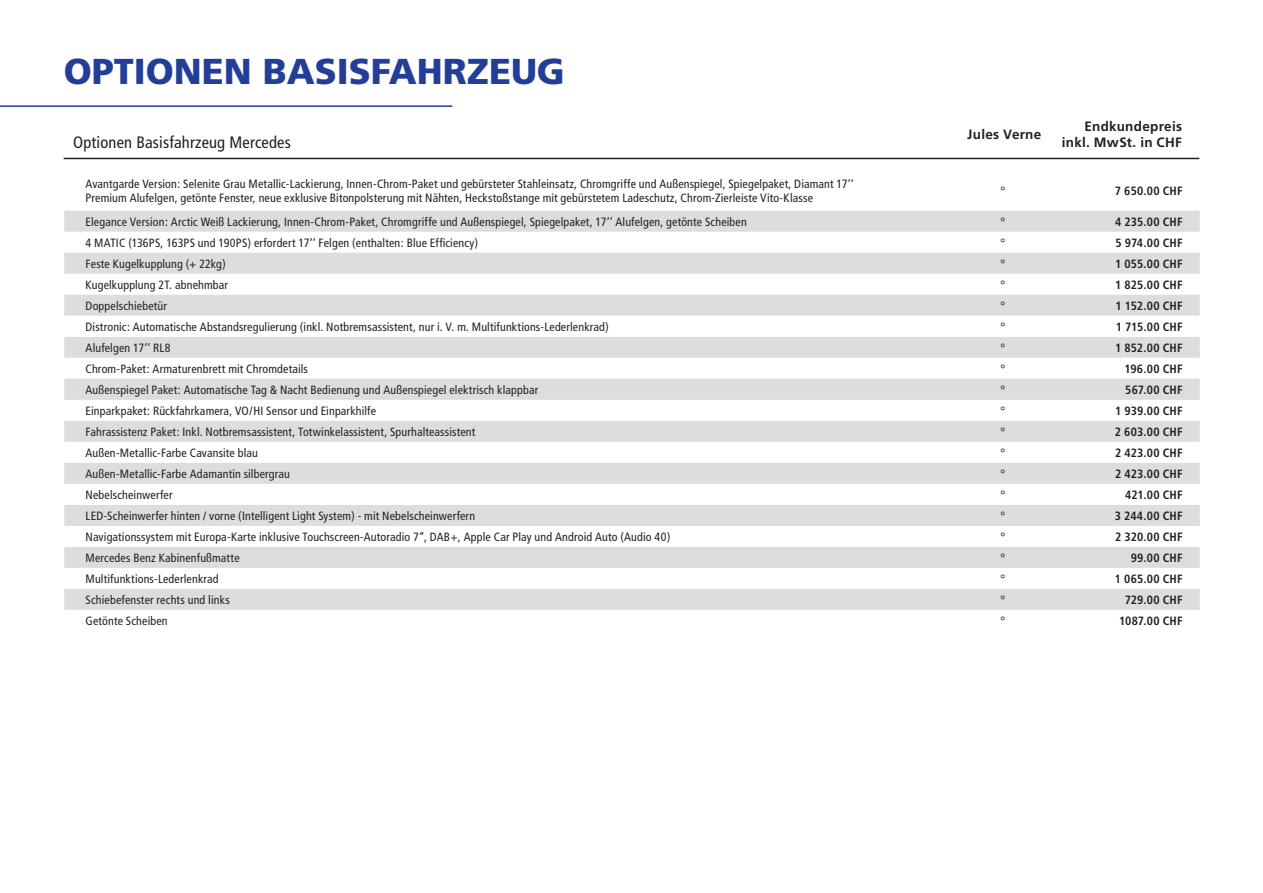
<style>
.page{position:relative;width:1263px;height:893px;background:#fff}
.page>*{position:absolute;margin:0;border:0;box-sizing:border-box;transform-origin:0 0}
.t1{font:900 36px "Frutiger";color:#233e98}
.t2{font:condensed 16.5px "Frutiger";letter-spacing:.01em;color:#231f20}
.t3{font:700 13.5px "Frutiger";letter-spacing:.02em;color:#231f20}
.t4{font:condensed 12px/14.4px "Frutiger";letter-spacing:.01em;color:#231f20}
.t5{font:700 condensed 12px "Frutiger";letter-spacing:.02em;color:#231f20}
</style>
<div class="page">
<svg style="left:64px;top:211px;width:1136px;height:105px;fill:#dcdddf"></svg>
<div style="left:64px;top:337px;width:1136px;height:21px;background:#dcdddf"></div>
<svg style="left:64px;top:379px;width:1136px;height:231px;fill:#dcdddf"></svg>
<hr style="left:0;top:105px;width:452px;height:2px;background:#233e98">
<hr style="left:64px;top:158px;width:1135px;height:1px;background:#231f20">
<h1 class="t1" style="left:64px;top:50px;width:503px">OPTIONEN BASISFAHRZEUG</h1>
<p class="t3" style="left:1084px;top:119px;width:99px">Endkundepreis</p>
<p class="t3" style="left:967px;top:127px;width:75px">Jules Verne</p>
<h2 class="t2" style="left:73px;top:133px;width:219px">Optionen Basisfahrzeug Mercedes</h2>
<p class="t3" style="left:1062px;top:135px;width:122px">inkl. MwSt. in CHF</p>
<p class="t4" style="left:86px;top:176px;width:769px">Avantgarde Version: Selenite Grau Metallic-Lackierung, Innen-Chrom-Paket und gebürsteter Stahleinsatz, Chromgriffe und Außenspiegel, Spiegelpaket, Diamant 17‘‘<br>Premium Alufelgen, getönte Fenster, neue exklusive Bitonpolsterung mit Nähten, Heckstoßstange mit gebürstetem Ladeschutz, Chrom-Zierleiste Vito-Klasse</p>
<p class="t4" style="left:1000px;top:184px;width:6px">°</p>
<p class="t5" style="left:1115px;top:184px;width:69px">7 650.00 CHF</p>
<p class="t4" style="left:86px;top:214px;width:663px">Elegance Version: Arctic Weiß Lackierung, Innen-Chrom-Paket, Chromgriffe und Außenspiegel, Spiegelpaket, 17‘‘ Alufelgen, getönte Scheiben</p>
<p class="t4" style="left:1000px;top:214px;width:6px">°</p>
<p class="t5" style="left:1115px;top:214px;width:69px">4 235.00 CHF</p>
<p class="t4" style="left:86px;top:235px;width:394px">4 MATIC (136PS, 163PS und 190PS) erfordert 17‘‘ Felgen (enthalten: Blue Efficiency)</p>
<p class="t4" style="left:1000px;top:235px;width:6px">°</p>
<p class="t5" style="left:1115px;top:235px;width:69px">5 974.00 CHF</p>
<p class="t4" style="left:86px;top:256px;width:142px">Feste Kugelkupplung (+ 22kg)</p>
<p class="t4" style="left:1000px;top:256px;width:6px">°</p>
<p class="t5" style="left:1115px;top:256px;width:69px">1 055.00 CHF</p>
<p class="t4" style="left:86px;top:277px;width:144px">Kugelkupplung 2T. abnehmbar</p>
<p class="t4" style="left:1000px;top:277px;width:6px">°</p>
<p class="t5" style="left:1115px;top:277px;width:69px">1 825.00 CHF</p>
<p class="t4" style="left:86px;top:298px;width:83px">Doppelschiebetür</p>
<p class="t4" style="left:1000px;top:298px;width:6px">°</p>
<p class="t5" style="left:1115px;top:298px;width:69px">1 152.00 CHF</p>
<p class="t4" style="left:86px;top:320px;width:525px">Distronic: Automatische Abstandsregulierung (inkl. Notbremsassistent, nur i. V. m. Multifunktions-Lederlenkrad)</p>
<p class="t4" style="left:1000px;top:320px;width:6px">°</p>
<p class="t5" style="left:1116px;top:319px;width:69px">1 715.00 CHF</p>
<p class="t4" style="left:86px;top:341px;width:87px">Alufelgen 17‘‘ RL8</p>
<p class="t4" style="left:1000px;top:341px;width:6px">°</p>
<p class="t5" style="left:1115px;top:340px;width:69px">1 852.00 CHF</p>
<p class="t4" style="left:86px;top:362px;width:224px">Chrom-Paket: Armaturenbrett mit Chromdetails</p>
<p class="t4" style="left:1000px;top:362px;width:6px">°</p>
<p class="t5" style="left:1124px;top:361px;width:60px">196.00 CHF</p>
<p class="t4" style="left:86px;top:383px;width:454px">Außenspiegel Paket: Automatische Tag &amp; Nacht Bedienung und Außenspiegel elektrisch klappbar</p>
<p class="t4" style="left:1000px;top:383px;width:6px">°</p>
<p class="t5" style="left:1125px;top:382px;width:59px">567.00 CHF</p>
<p class="t4" style="left:86px;top:404px;width:292px">Einparkpaket: Rückfahrkamera, VO/HI Sensor und Einparkhilfe</p>
<p class="t4" style="left:1000px;top:404px;width:6px">°</p>
<p class="t5" style="left:1115px;top:403px;width:69px">1 939.00 CHF</p>
<p class="t4" style="left:86px;top:425px;width:391px">Fahrassistenz Paket: Inkl. Notbremsassistent, Totwinkelassistent, Spurhalteassistent</p>
<p class="t4" style="left:1000px;top:425px;width:6px">°</p>
<p class="t5" style="left:1115px;top:424px;width:69px">2 603.00 CHF</p>
<p class="t4" style="left:86px;top:446px;width:174px">Außen-Metallic-Farbe Cavansite blau</p>
<p class="t4" style="left:1000px;top:446px;width:6px">°</p>
<p class="t5" style="left:1115px;top:445px;width:69px">2 423.00 CHF</p>
<p class="t4" style="left:86px;top:467px;width:206px">Außen-Metallic-Farbe Adamantin silbergrau</p>
<p class="t4" style="left:1000px;top:467px;width:6px">°</p>
<p class="t5" style="left:1115px;top:466px;width:69px">2 423.00 CHF</p>
<p class="t4" style="left:86px;top:488px;width:88px">Nebelscheinwerfer</p>
<p class="t4" style="left:1000px;top:488px;width:6px">°</p>
<p class="t5" style="left:1125px;top:487px;width:59px">421.00 CHF</p>
<p class="t4" style="left:86px;top:509px;width:391px">LED-Scheinwerfer hinten / vorne (Intelligent Light System) - mit Nebelscheinwerfern</p>
<p class="t4" style="left:1000px;top:509px;width:6px">°</p>
<p class="t5" style="left:1115px;top:508px;width:70px">3 244.00 CHF</p>
<p class="t4" style="left:86px;top:530px;width:586px">Navigationssystem mit Europa-Karte inklusive Touchscreen-Autoradio 7“, DAB+, Apple Car Play und Android Auto (Audio 40)</p>
<p class="t4" style="left:1000px;top:530px;width:6px">°</p>
<p class="t5" style="left:1115px;top:529px;width:69px">2 320.00 CHF</p>
<p class="t4" style="left:86px;top:551px;width:156px">Mercedes Benz Kabinenfußmatte</p>
<p class="t4" style="left:1000px;top:551px;width:6px">°</p>
<p class="t5" style="left:1131px;top:550px;width:54px">99.00 CHF</p>
<p class="t4" style="left:86px;top:572px;width:135px">Multifunktions-Lederlenkrad</p>
<p class="t4" style="left:1000px;top:572px;width:6px">°</p>
<p class="t5" style="left:1115px;top:571px;width:69px">1 065.00 CHF</p>
<p class="t4" style="left:86px;top:593px;width:146px">Schiebefenster rechts und links</p>
<p class="t4" style="left:1000px;top:593px;width:6px">°</p>
<p class="t5" style="left:1125px;top:592px;width:60px">729.00 CHF</p>
<p class="t4" style="left:86px;top:614px;width:84px">Getönte Scheiben</p>
<p class="t4" style="left:1000px;top:614px;width:6px">°</p>
<p class="t5" style="left:1119px;top:613px;width:65px">1087.00 CHF</p>
</div>
